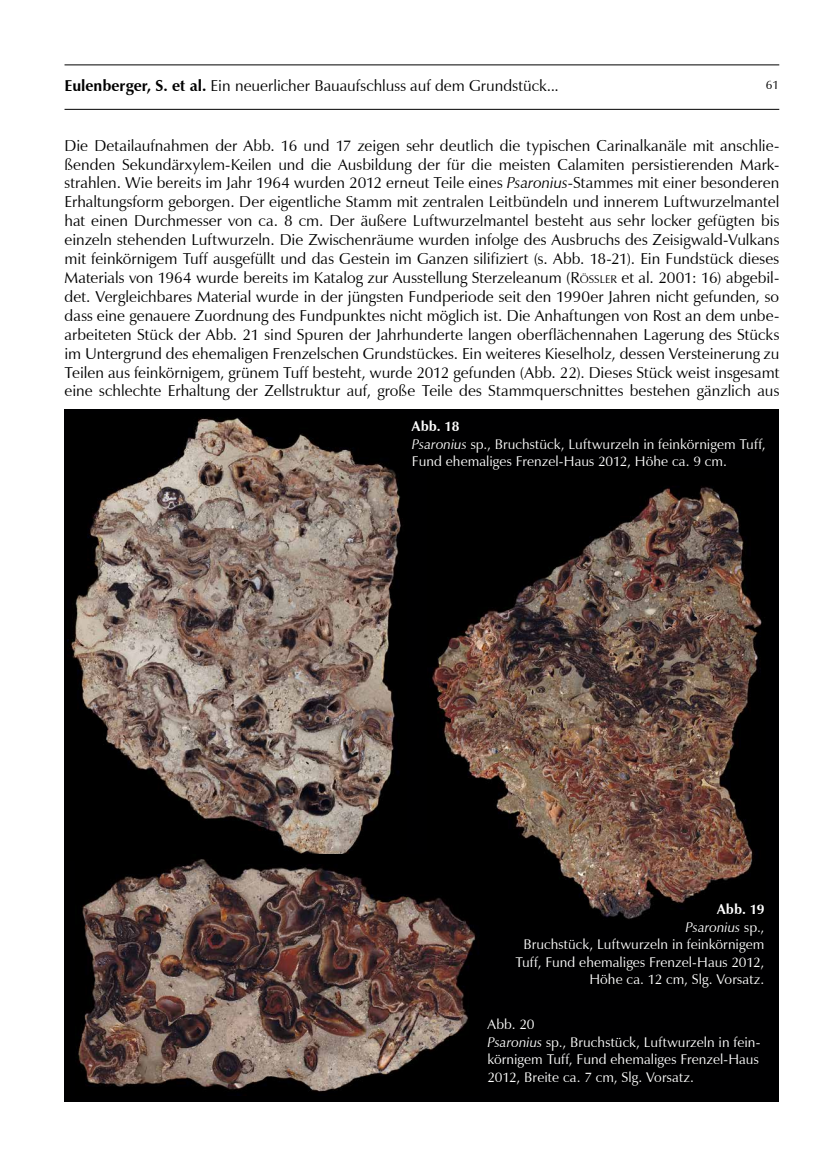
<style>
.page{position:relative;width:819px;height:1166px;background:#fff}
.page>*{position:absolute;margin:0;border:0;box-sizing:border-box;transform-origin:0 0}
.t1{font:15.75px/18.9px "Zapf Humanist 601 BT";letter-spacing:.005em;color:#000;text-align:justify}
.t2{font:14px/17.5px "Zapf Humanist 601 BT";letter-spacing:.005em;color:#fff}
.t3{font:12.25px "Zapf Humanist 601 BT";color:#000}
.s1{font-weight:700}
.s2{font-style:italic}
.s3{font-style:inherit}
.s4{font-size:11.03px}
</style>
<div class="page">
<hr style="left:64px;top:65px;width:715px;height:1px;background:#000">
<hr style="left:64px;top:109px;width:715px;height:1px;background:#000">
<div style="left:64px;top:408px;width:715px;height:693px;background:#000001"></div>
<img style="left:67px;top:417px;width:334px;height:437px">
<img style="left:432px;top:486px;width:330px;height:433px">
<img style="left:78px;top:854px;width:401px;height:238px">
<p class="t1" style="left:64px;top:76px;width:496px"><span class="s1">Eulenberger, S. et al.</span> Ein neuerlicher Bauaufschluss auf dem Grundstück...</p>
<p class="t3" style="left:765px;top:78px;width:15px">61</p>
<p class="t1" style="left:64px;top:136px;width:716px">Die Detailaufnahmen der Abb. 16 und 17 zeigen sehr deutlich die typischen Carinalkanäle mit anschlie&shy;ßenden Sekundärxylem-Keilen und die Ausbildung der für die meisten Calamiten persistierenden Mark&shy;strahlen. Wie bereits im Jahr 1964 wurden 2012 erneut Teile eines <span class="s2">Psaronius</span>-Stammes mit einer besonderen Erhaltungsform geborgen. Der eigentliche Stamm mit zentralen Leitbündeln und innerem Luftwurzelmantel hat einen Durchmesser von ca. 8 cm. Der äußere Luftwurzelmantel besteht aus sehr locker gefügten bis einzeln stehenden Luftwurzeln. Die Zwischenräume wurden infolge des Ausbruchs des Zeisigwald-Vulkans mit feinkörnigem Tuff ausgefüllt und das Gestein im Ganzen silifiziert (s. Abb. 18-21). Ein Fundstück dieses Materials von 1964 wurde bereits im Katalog zur Ausstellung Sterzeleanum (<span class="s3">R</span><span class="s4">ÖSS LER</span> et al. 2001: 16) abgebil&shy;det. Vergleichbares Material wurde in der jüngsten Fundperiode seit den 1990er Jahren nicht gefunden, so dass eine genauere Zuordnung des Fundpunktes nicht möglich ist. Die Anhaftungen von Rost an dem unbe&shy;arbeiteten Stück der Abb. 21 sind Spuren der Jahrhunderte langen oberflächennahen Lagerung des Stücks im Untergrund des ehemaligen Frenzelschen Grundstückes. Ein weiteres Kieselholz, dessen Versteinerung zu Teilen aus feinkörnigem, grünem Tuff besteht, wurde 2012 gefunden (Abb. 22). Dieses Stück weist insgesamt eine schlechte Erhaltung der Zellstruktur auf, große Teile des Stammquerschnittes bestehen gänzlich aus</p>
<p class="t2" style="left:412px;top:418px;width:355px"><span class="s1">Abb. 18<br></span><span class="s2">Psaronius</span> sp., Bruchstück, Luftwurzeln in feinkörnigem Tuff,<br>Fund ehemaliges Frenzel-Haus 2012, Höhe ca. 9 cm.</p>
<p class="t2" style="left:515px;top:900px;width:250px;text-align:right"><span class="s1">Abb. 19<br></span><span class="s2">Psaronius</span> sp.,<br>Bruchstück, Luftwurzeln in feinkörnigem<br>Tuff, Fund ehemaliges Frenzel-Haus 2012,<br>Höhe ca. 12 cm, Slg. Vorsatz.</p>
<p class="t2" style="left:487px;top:1015px;width:274px">Abb. 20<br><span class="s2">Psaronius</span> sp., Bruchstück, Luftwurzeln in fein&shy;körnigem Tuff, Fund ehemaliges Frenzel-Haus 2012, Breite ca. 7 cm, Slg. Vorsatz.</p>
</div>
